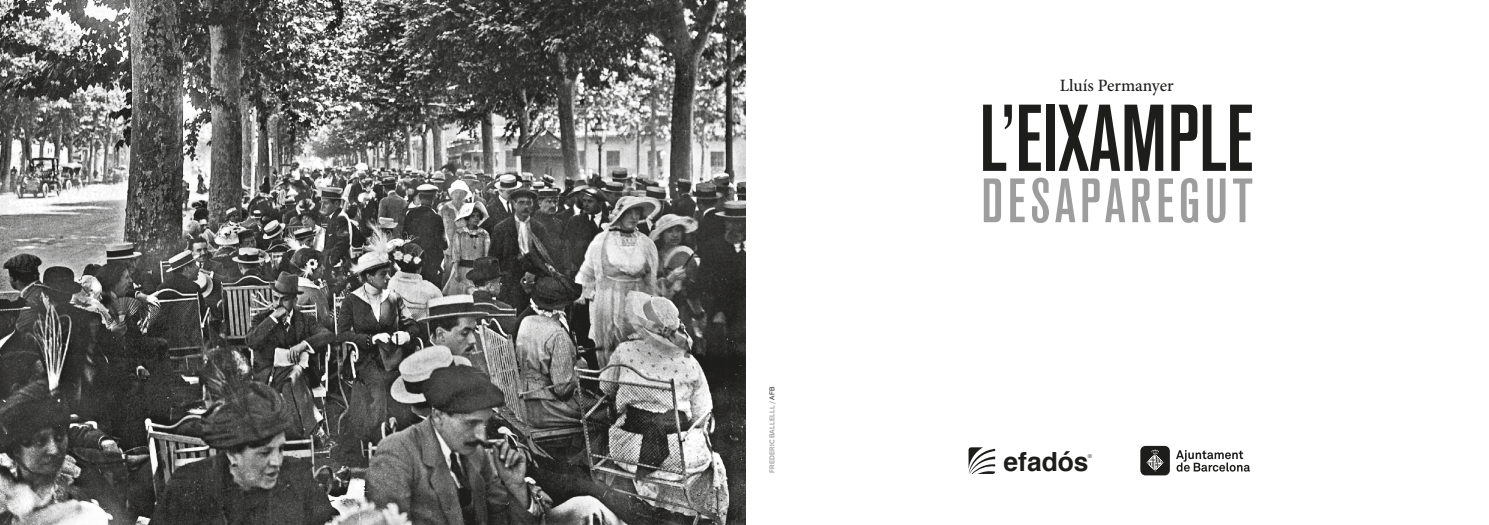
<style>
.page{position:relative;width:1489px;height:525px;background:#fff}
.page>*{position:absolute;margin:0;border:0;box-sizing:border-box;transform-origin:0 0}
.t1{font:93.75px "Akzidenz Grotesk BQ Md Cnd Alt";color:#1d1d1b}
.t2{font:500 condensed 61.88px "Akzidenz Grotesk BQ";letter-spacing:.07em;color:#9d9d9d}
.t3{font:700 26.38px "Helvetica";color:#1d1d1b}
.t4{font:500 17.25px "Minion Pro";color:#1d1d1b}
.t5{font:500 6.88px "Akzid Grtsk Next";letter-spacing:.01em;color:#9d9d9d}
.t6{font:300 5.38px "Helvetica Neue";color:#1d1d1b}
.s1{font-weight:400;color:#1d1d1b}
</style>
<div class="page">
<img style="left:0;top:0;width:745px;height:524px">
<svg style="left:968px;top:447px;width:27px;height:26px"></svg>
<svg style="left:1176px;top:450px;width:73px;height:21px"></svg>
<div style="left:1140px;top:445px;width:29px;height:30px;background:#1d1d1b;border-radius:5px"></div>
<svg style="left:1146px;top:449px;width:17px;height:22px"></svg>
<p class="t5" style="left:767px;top:472px;width:87px;rotate:-90deg">FREDERIC BALLELLL / <span class="s1">AFB</span></p>
<h3 class="t4" style="left:1059px;top:73px;width:115px">Lluís Permanyer</h3>
<h1 class="t1" style="left:979px;top:85px;width:276px">L’EIXAMPLE</h1>
<h2 class="t2" style="left:981px;top:166px;width:273px">DESAPAREGUT</h2>
<h3 class="t3" style="left:1003px;top:439px;width:87px">efadós</h3>
<p class="t6" style="left:1087px;top:451px;width:6px">®</p>
</div>
